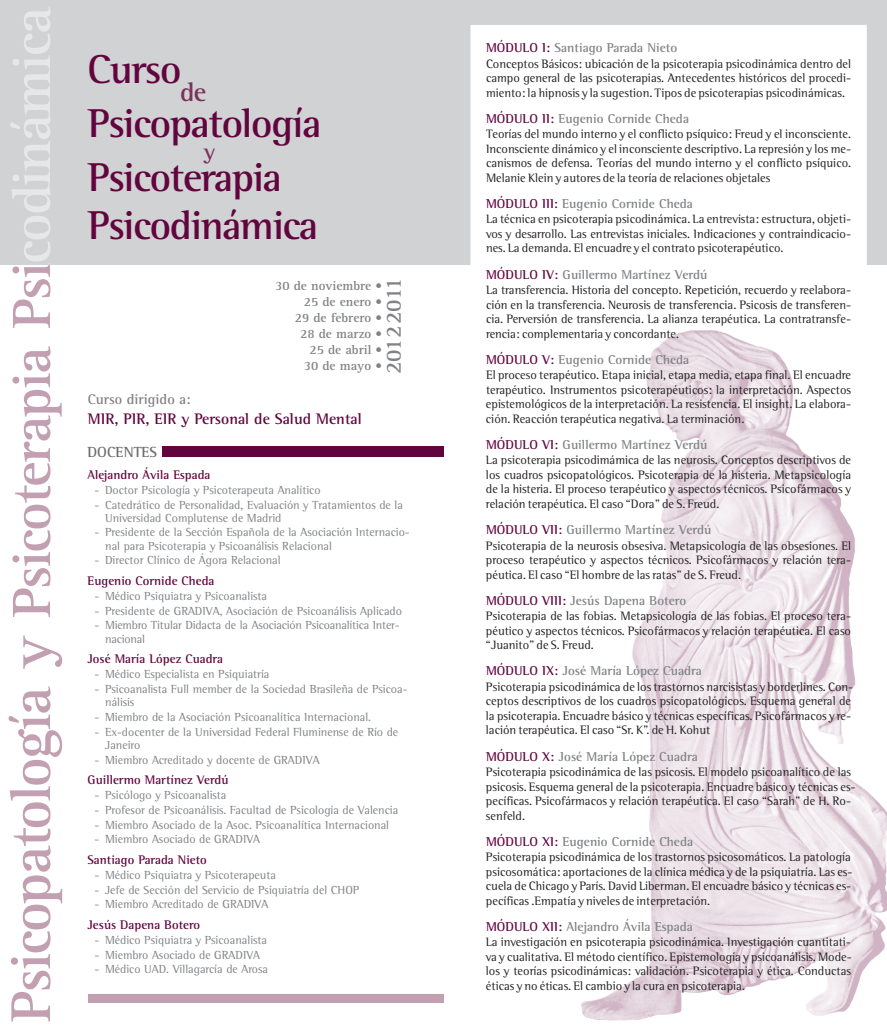
<style>
.page{position:relative;width:887px;height:1029px;background:#fff}
.page>*{position:absolute;margin:0;border:0;box-sizing:border-box;transform-origin:0 0}
.t1{font:700 55.5px "Rotis Serif";letter-spacing:-.03em;color:#c2a0b2}
.t2{font:700 41.25px/54.1px "Rotis Semi Serif";letter-spacing:-.03em;color:#62053f}
.t3{font:700 22.38px "Rotis Semi Serif";color:#7a335a}
.t4{font:700 22.25px "Rotis Serif";color:#808285}
.t5{font:700 15.62px "Rotis Semi Serif";color:#62053f}
.t6{font:700 15px "Rotis Semi Serif";color:#6c6d70}
.t7{font:700 14.38px "Rotis Semi Serif";color:#808285}
.t8{font:700 13.12px "Rotis Semi Serif";color:#808285}
.t9{font:700 13.12px/15.9px "Rotis Serif";color:#808285;text-align:right}
.t10{font:700 12.75px "Rotis Semi Serif";color:#62053f}
.t11{font:12.5px/14.5px "Rotis Semi Serif";color:#231f20;text-align:justify}
.t12{font:12px/13.2px "Rotis Semi Serif";color:#808285}
.s1{font-size:57.88px}
.s2{color:#62053f}
</style>
<div class="page">
<div style="left:0;top:0;width:887px;height:264px;background:#d1d2d4"></div>
<div style="left:470px;top:25px;width:396px;height:240px;background:#fff"></div>
<img style="left:581px;top:330px;width:306px;height:691px">
<div style="left:162px;top:446px;width:281px;height:11px;background:#62053f"></div>
<div style="left:87px;top:994px;width:356px;height:8px;background:#c2a0b2"></div>
<svg style="left:10px;top:7px;width:40px;height:257px"></svg>
<h1 class="t1" style="left:11px;top:1022px;width:1017px;rotate:-90deg"><span class="s1">Psicopatología y</span> Psicoterapia Psicodinámica</h1>
<h2 class="t2" style="left:87px;top:46px;width:235px">Curso<sub>de<br></sub>Psicopatología</h2>
<h3 class="t3" style="left:204px;top:142px;width:13px">y</h3>
<h2 class="t2" style="left:88px;top:156px;width:232px;line-height:48.8px">Psicoterapia<br>Psicodinámica</h2>
<p class="t9" style="left:275px;top:279px;width:108px">30 de noviembre •<br>25 de enero •<br>29 de febrero •<br>28 de marzo •<br>25 de abril •<br>30 de mayo •</p>
<h3 class="t4" style="left:385px;top:374px;width:98px;rotate:-90deg">20122011</h3>
<p class="t7" style="left:88px;top:393px;width:104px">Curso dirigido a:</p>
<p class="t5" style="left:88px;top:412px;width:275px">MIR, PIR, EIR y Personal de Salud Mental</p>
<p class="t6" style="left:87px;top:445px;width:71px">DOCENTES</p>
<p class="t10" style="left:87px;top:469px;width:124px">Alejandro Ávila Espada</p>
<p class="t12" style="left:95px;top:484px;width:227px">- Doctor Psicología y Psicoterapeuta Analítico</p>
<p class="t12" style="left:105px;top:498px;width:299px;text-indent:-11px">- Catedrático de Personalidad, Evaluación y Tratamientos de la<br>Universidad Complutense de Madrid</p>
<p class="t12" style="left:105px;top:526px;width:306px;text-indent:-11px">- Presidente de la Sección Española de la Asociación Internacio&shy;nal para Psicoterapia y Psicoanálisis Relacional</p>
<p class="t12" style="left:95px;top:554px;width:187px">- Director Clínico de Ágora Relacional</p>
<p class="t12" style="left:95px;top:590px;width:174px">- Médico Psiquiatra y Psicoanalista</p>
<p class="t12" style="left:95px;top:605px;width:309px">- Presidente de GRADIVA, Asociación de Psicoanálisis Aplicado</p>
<p class="t12" style="left:105px;top:619px;width:296px;text-indent:-11px">- Miembro Titular Didacta de la Asociación Psicoanalítica Inter&shy;nacional</p>
<p class="t12" style="left:95px;top:668px;width:176px">- Médico Especialista en Psiquiatría</p>
<p class="t12" style="left:105px;top:683px;width:304px;text-indent:-11px">- Psicoanalista Full member de la Sociedad Brasileña de Psicoa&shy;nálisis</p>
<p class="t12" style="left:95px;top:711px;width:278px">- Miembro de la Asociación Psicoanalítica Internacional.</p>
<p class="t12" style="left:105px;top:725px;width:294px;text-indent:-11px">- Ex-docenter de la Universidad Federal Fluminense de Río de<br>Janeiro</p>
<p class="t12" style="left:95px;top:753px;width:226px">- Miembro Acreditado y docente de GRADIVA</p>
<p class="t12" style="left:95px;top:789px;width:133px">- Psicólogo y Psicoanalista</p>
<p class="t12" style="left:95px;top:804px;width:305px">- Profesor de Psicoanálisis. Facultad de Psicología de Valencia</p>
<p class="t12" style="left:95px;top:818px;width:296px">- Miembro Asociado de la Asoc. Psicoanalítica Internacional</p>
<p class="t12" style="left:95px;top:833px;width:167px">- Miembro Asociado de GRADIVA</p>
<p class="t12" style="left:95px;top:869px;width:183px">- Médico Psiquiatra y Psicoterapeuta</p>
<p class="t12" style="left:95px;top:883px;width:266px">- Jefe de Sección del Servicio de Psiquiatría del CHOP</p>
<p class="t12" style="left:95px;top:898px;width:175px">- Miembro Acreditado de GRADIVA</p>
<p class="t12" style="left:95px;top:934px;width:174px">- Médico Psiquiatra y Psicoanalista</p>
<p class="t12" style="left:95px;top:948px;width:167px">- Miembro Asociado de GRADIVA</p>
<p class="t12" style="left:95px;top:963px;width:175px">- Médico UAD. Villagarcía de Arosa</p>
<p class="t10" style="left:87px;top:575px;width:128px">Eugenio Cornide Cheda</p>
<p class="t10" style="left:87px;top:653px;width:137px">José María López Cuadra</p>
<p class="t10" style="left:87px;top:774px;width:142px">Guillermo Martínez Verdú</p>
<p class="t10" style="left:87px;top:854px;width:121px">Santiago Parada Nieto</p>
<p class="t10" style="left:87px;top:919px;width:114px">Jesús Dapena Botero</p>
<p class="t8" style="left:486px;top:42px;width:193px"><span class="s2">MÓDULO I:</span> Santiago Parada Nieto</p>
<p class="t11" style="left:486px;top:57px;width:366px">Conceptos Básicos: ubicación de la psicoterapia psicodinámica dentro del campo general de las psicoterapias. Antecedentes históricos del procedi&shy;miento: la hipnosis y la sugestion. Tipos de psicoterapias psicodinámicas.</p>
<p class="t11" style="left:486px;top:128px;width:366px">Teorías del mundo interno y el conflicto psíquico: Freud y el inconsciente.<br>Inconsciente dinámico y el inconsciente descriptivo. La represión y los me&shy;canismos de defensa. Teorías del mundo interno y el conflicto psíquico.<br>Melanie Klein y autores de la teoría de relaciones objetales</p>
<p class="t11" style="left:486px;top:213px;width:366px">La técnica en psicoterapia psicodinámica. La entrevista: estructura, objeti&shy;vos y desarrollo. Las entrevistas iniciales. Indicaciones y contraindicacio&shy;nes. La demanda. El encuadre y el contrato psicoterapéutico.</p>
<p class="t11" style="left:486px;top:283px;width:366px">La transferencia. Historia del concepto. Repetición, recuerdo y reelabora&shy;ción en la transferencia. Neurosis de transferencia. Psicosis de transferen&shy;cia. Perversión de transferencia. La alianza terapéutica. La contratransfe&shy;rencia: complementaria y concordante.</p>
<p class="t11" style="left:486px;top:368px;width:366px">El proceso terapéutico. Etapa inicial, etapa media, etapa final. El encuadre terapéutico. Instrumentos psicoterapéuticos: la interpretación. Aspectos epistemológicos de la interpretación. La resistencia. El insight. La elabora&shy;ción. Reacción terapéutica negativa. La terminación.</p>
<p class="t11" style="left:486px;top:454px;width:366px">La psicoterapia psicodimámica de las neurosis. Conceptos descriptivos de los cuadros psicopatológicos. Psicoterapia de la histeria. Metapsicología de la histeria. El proceso terapéutico y aspectos técnicos. Psicofármacos y relación terapéutica. El caso “Dora” de S. Freud.</p>
<p class="t11" style="left:486px;top:539px;width:366px">Psicoterapia de la neurosis obsesiva. Metapsicología de las obsesiones. El proceso terapéutico y aspectos técnicos. Psicofármacos y relación tera&shy;péutica. El caso “El hombre de las ratas” de S. Freud.</p>
<p class="t11" style="left:486px;top:609px;width:366px">Psicoterapia de las fobias. Metapsicología de las fobias. El proceso tera&shy;péutico y aspectos técnicos. Psicofármacos y relación terapéutica. El caso “Juanito” de S. Freud.</p>
<p class="t11" style="left:486px;top:680px;width:369px;text-align:left">Psicoterapia psicodinámica de los trastornos narcisistas y borderlines. Con&shy;ceptos descriptivos de los cuadros psicopatológicos. Esquema general de la psicoterapia. Encuadre básico y técnicas específicas. Psicofármacos y re&shy;lación terapéutica. El caso “Sr. K”. de H. Kohut</p>
<p class="t11" style="left:486px;top:765px;width:371px;text-align:left">Psicoterapia psicodinámica de las psicosis. El modelo psicoanalítico de las psicosis. Esquema general de la psicoterapia. Encuadre básico y técnicas es&shy;pecíficas. Psicofármacos y relación terapéutica. El caso “Sarah” de H. Ro&shy;senfeld.</p>
<p class="t11" style="left:486px;top:850px;width:368px;text-align:left">Psicoterapia psicodinámica de los trastornos psicosomáticos. La patología psicosomática: aportaciones de la clínica médica y de la psiquiatría. Las es&shy;cuela de Chicago y París. David Liberman. El encuadre básico y técnicas es&shy;pecíficas .Empatía y niveles de interpretación.</p>
<p class="t11" style="left:486px;top:935px;width:367px">La investigación en psicoterapia psicodinámica. Investigación cuantitati&shy;va y cualitativa. El método científico. Epistemología y psicoanálisis. Mode&shy;los y teorías psicodinámicas: validación. Psicoterapia y ética. Conductas éticas y no éticas. El cambio y la cura en psicoterapia.</p>
<p class="t8" style="left:486px;top:113px;width:204px"><span class="s2">MÓDULO II:</span> Eugenio Cornide Cheda</p>
<p class="t8" style="left:486px;top:198px;width:208px"><span class="s2">MÓDULO III:</span> Eugenio Cornide Cheda</p>
<p class="t8" style="left:486px;top:268px;width:223px"><span class="s2">MÓDULO IV:</span> Guillermo Martínez Verdú</p>
<p class="t8" style="left:486px;top:354px;width:205px"><span class="s2">MÓDULO V:</span> Eugenio Cornide Cheda</p>
<p class="t8" style="left:486px;top:439px;width:223px"><span class="s2">MÓDULO VI:</span> Guillermo Martínez Verdú</p>
<p class="t8" style="left:486px;top:524px;width:227px"><span class="s2">MÓDULO VII:</span> Guillermo Martínez Verdú</p>
<p class="t8" style="left:486px;top:594px;width:202px"><span class="s2">MÓDULO VIII:</span> Jesús Dapena Botero</p>
<p class="t8" style="left:486px;top:665px;width:217px"><span class="s2">MÓDULO IX:</span> José María López Cuadra</p>
<p class="t8" style="left:486px;top:750px;width:213px"><span class="s2">MÓDULO X:</span> José María López Cuadra</p>
<p class="t8" style="left:486px;top:835px;width:209px"><span class="s2">MÓDULO XI:</span> Eugenio Cornide Cheda</p>
<p class="t8" style="left:486px;top:920px;width:208px"><span class="s2">MÓDULO XII:</span> Alejandro Ávila Espada</p>
</div>
